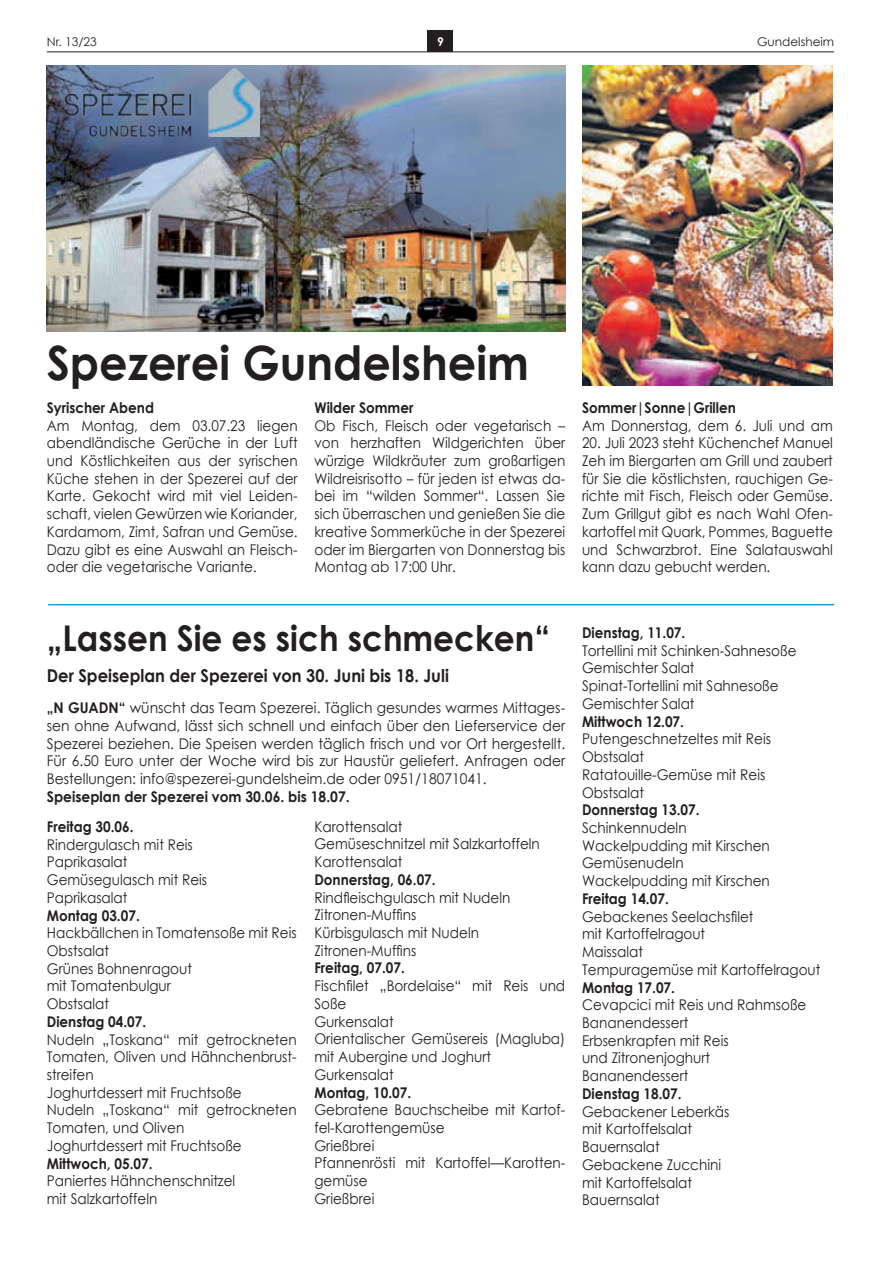
<style>
.page{position:relative;width:881px;height:1263px;background:#fff}
.page>*{position:absolute;margin:0;border:0;box-sizing:border-box;transform-origin:0 0}
.t1{font:700 47.25px "Century Gothic";color:#231f20;scale:.94 1}
.t2{font:700 35.4px "Century Gothic";color:#231f20;scale:.92 1}
.t3{font:700 17.7px "Century Gothic";color:#231f20;scale:.92 1}
.t4{font:14.7px/17.7px "Century Gothic";color:#231f20;scale:.92 1}
.t5{font:14.7px/17.7px "Century Gothic";color:#231f20;text-align:justify;scale:.94 1}
.t6{font:700 14.7px "Century Gothic";color:#231f20;scale:.92 1}
.t7{font:700 14.7px "Century Gothic";color:#231f20;scale:.94 1}
.t8{font:12px "Century Gothic";color:#231f20}
.t9{font:700 12px "Century Gothic";color:#fff}
.s1{font-weight:700}
</style>
<div class="page">
<div style="left:427px;top:30px;width:26px;height:22px;background:#231f20"></div>
<hr style="left:47px;top:52px;width:786px;height:1px;background:#231f20">
<img style="left:47px;top:66px;width:518px;height:266px">
<hr style="left:48px;top:604px;width:785px;height:1px;background:#189cd8">
<img style="left:64px;top:68px;width:195px;height:68px">
<img style="left:582px;top:66px;width:250px;height:319px">
<p class="t8" style="left:47px;top:34px;width:52px">Nr. 13/23</p>
<p class="t9" style="left:437px;top:34px;width:8px">9</p>
<p class="t8" style="left:756px;top:34px;width:78px">Gundelsheim</p>
<h1 class="t1" style="left:47px;top:327px;width:514px">spezerei gundelsheim</h1>
<p class="t6" style="left:314px;top:396px;width:109px">Wilder sommer</p>
<p class="t4" style="left:314px;top:416px;width:274px;text-align:justify">Ob Fisch, Fleisch oder vegetarisch – von herzhaften Wildgerichten über würzige Wildkräuter zum großartigen Wildreisrisotto – für jeden ist etwas da&shy;bei im “wilden Sommer“. Lassen Sie sich überraschen und genießen Sie die kreative Sommerküche in der Spezerei oder im Biergarten von Donnerstag bis Montag ab 17:00 Uhr.</p>
<p class="t6" style="left:47px;top:396px;width:118px">syrischer Abend</p>
<p class="t4" style="left:47px;top:416px;width:274px;text-align:justify">Am Montag, dem 03.07.23 liegen abendländische Gerüche in der Luft und Köstlichkeiten aus der syrischen Küche stehen in der Spezerei auf der Karte. Gekocht wird mit viel Leiden&shy;schaft, vielen Gewürzen wie Koriander, Kardamom, Zimt, Safran und Gemüse.<br>Dazu gibt es eine Auswahl an Fleisch&shy;oder die vegetarische Variante.</p>
<p class="t6" style="left:582px;top:396px;width:169px">sommer|sonne|grillen</p>
<p class="t4" style="left:582px;top:416px;width:274px">Am Donnerstag, dem 6. Juli und am</p>
<p class="t4" style="left:582px;top:434px;width:274px;text-align:justify">20. Juli 2023 steht Küchenchef Manuel Zeh im Biergarten am Grill und zaubert für Sie die köstlichsten, rauchigen Ge&shy;richte mit Fisch, Fleisch oder Gemüse.<br>Zum Grillgut gibt es nach Wahl Ofen&shy;kartoffel mit Quark, Pommes, Baguette und Schwarzbrot. Eine Salatauswahl kann dazu gebucht werden.</p>
<h2 class="t2" style="left:47px;top:612px;width:548px">„Lassen sie es sich schmecken“</h2>
<p class="t3" style="left:47px;top:662px;width:438px">Der speiseplan der spezerei von 30. Juni bis 18. Juli</p>
<p class="t5" style="left:47px;top:699px;width:553px"><span class="s1">„N gUADN“</span> wünscht das Team Spezerei. Täglich gesundes warmes Mittages&shy;sen ohne Aufwand, lässt sich schnell und einfach über den Lieferservice der Spezerei beziehen. Die Speisen werden täglich frisch und vor Ort hergestellt.<br>Für 6.50 Euro unter der Woche wird bis zur Haustür geliefert. Anfragen oder Bestellungen: info@spezerei-gundelsheim.de oder 0951/18071041.</p>
<p class="t7" style="left:47px;top:785px;width:323px">speiseplan der spezerei vom 30.06. bis 18.07.</p>
<p class="t6" style="left:47px;top:815px;width:96px">Freitag 30.06.</p>
<p class="t4" style="left:47px;top:835px;width:176px">Rindergulasch mit Reis<br>Paprikasalat<br>Gemüsegulasch mit Reis<br>Paprikasalat</p>
<p class="t6" style="left:47px;top:904px;width:103px">montag 03.07.</p>
<p class="t4" style="left:47px;top:924px;width:273px">Hackbällchen in Tomatensoße mit Reis<br>Obstsalat<br>Grünes Bohnenragout<br>mit Tomatenbulgur<br>Obstsalat</p>
<p class="t6" style="left:47px;top:1010px;width:110px">Dienstag 04.07.</p>
<p class="t4" style="left:47px;top:1030px;width:273px">Nudeln „Toskana“ mit getrockneten<br>Tomaten, Oliven und Hähnchenbrust&shy;streifen<br>Joghurtdessert mit Fruchtsoße<br>Nudeln „Toskana“ mit getrockneten<br>Tomaten, und Oliven<br>Joghurtdessert mit Fruchtsoße</p>
<p class="t6" style="left:47px;top:1152px;width:116px">mittwoch, 05.07.</p>
<p class="t4" style="left:47px;top:1172px;width:206px">Paniertes Hähnchenschnitzel mit Salzkartoffeln</p>
<p class="t4" style="left:314px;top:817px;width:246px">Karottensalat<br>Gemüseschnitzel mit Salzkartoffeln<br>Karottensalat</p>
<p class="t6" style="left:314px;top:868px;width:133px">Donnerstag, 06.07.</p>
<p class="t4" style="left:314px;top:888px;width:214px">Rindfleischgulasch mit Nudeln<br>Zitronen-Muffins<br>Kürbisgulasch mit Nudeln<br>Zitronen-Muffins</p>
<p class="t6" style="left:314px;top:957px;width:100px">Freitag, 07.07.</p>
<p class="t4" style="left:314px;top:977px;width:274px">Fischfilet „Bordelaise“ mit Reis und<br>Soße<br>Gurkensalat<br>Orientalischer Gemüsereis (Magluba) mit Aubergine und Joghurt<br>Gurkensalat</p>
<p class="t6" style="left:314px;top:1081px;width:107px">montag, 10.07.</p>
<p class="t4" style="left:314px;top:1101px;width:274px">Gebratene Bauchscheibe mit Kartof&shy;fel-Karottengemüse<br>Grießbrei<br>Pfannenrösti mit Kartoffel—Karotten&shy;gemüse<br>Grießbrei</p>
<p class="t6" style="left:582px;top:621px;width:114px">Dienstag, 11.07.</p>
<p class="t4" style="left:582px;top:641px;width:234px">Tortellini mit Schinken-Sahnesoße<br>Gemischter Salat<br>Spinat-Tortellini mit Sahnesoße<br>Gemischter Salat</p>
<p class="t6" style="left:582px;top:710px;width:112px">mittwoch 12.07.</p>
<p class="t4" style="left:582px;top:730px;width:207px">Putengeschnetzeltes mit Reis<br>Obstsalat<br>Ratatouille-Gemüse mit Reis<br>Obstsalat</p>
<p class="t6" style="left:582px;top:799px;width:129px">Donnerstag 13.07.</p>
<p class="t4" style="left:582px;top:819px;width:205px">Schinkennudeln<br>Wackelpudding mit Kirschen<br>Gemüsenudeln<br>Wackelpudding mit Kirschen</p>
<p class="t6" style="left:582px;top:887px;width:96px">Freitag 14.07.</p>
<p class="t4" style="left:582px;top:907px;width:260px">Gebackenes Seelachsfilet<br>mit Kartoffelragout<br>Maissalat<br>Tempuragemüse mit Kartoffelragout</p>
<p class="t6" style="left:582px;top:976px;width:103px">montag 17.07.</p>
<p class="t4" style="left:582px;top:996px;width:245px">Cevapcici mit Reis und Rahmsoße<br>Bananendessert<br>Erbsenkrapfen mit Reis<br>und Zitronenjoghurt<br>Bananendessert</p>
<p class="t6" style="left:582px;top:1082px;width:110px">Dienstag 18.07.</p>
<p class="t4" style="left:582px;top:1102px;width:162px">Gebackener Leberkäs mit Kartoffelsalat<br>Bauernsalat<br>Gebackene Zucchini mit Kartoffelsalat<br>Bauernsalat</p>
</div>
